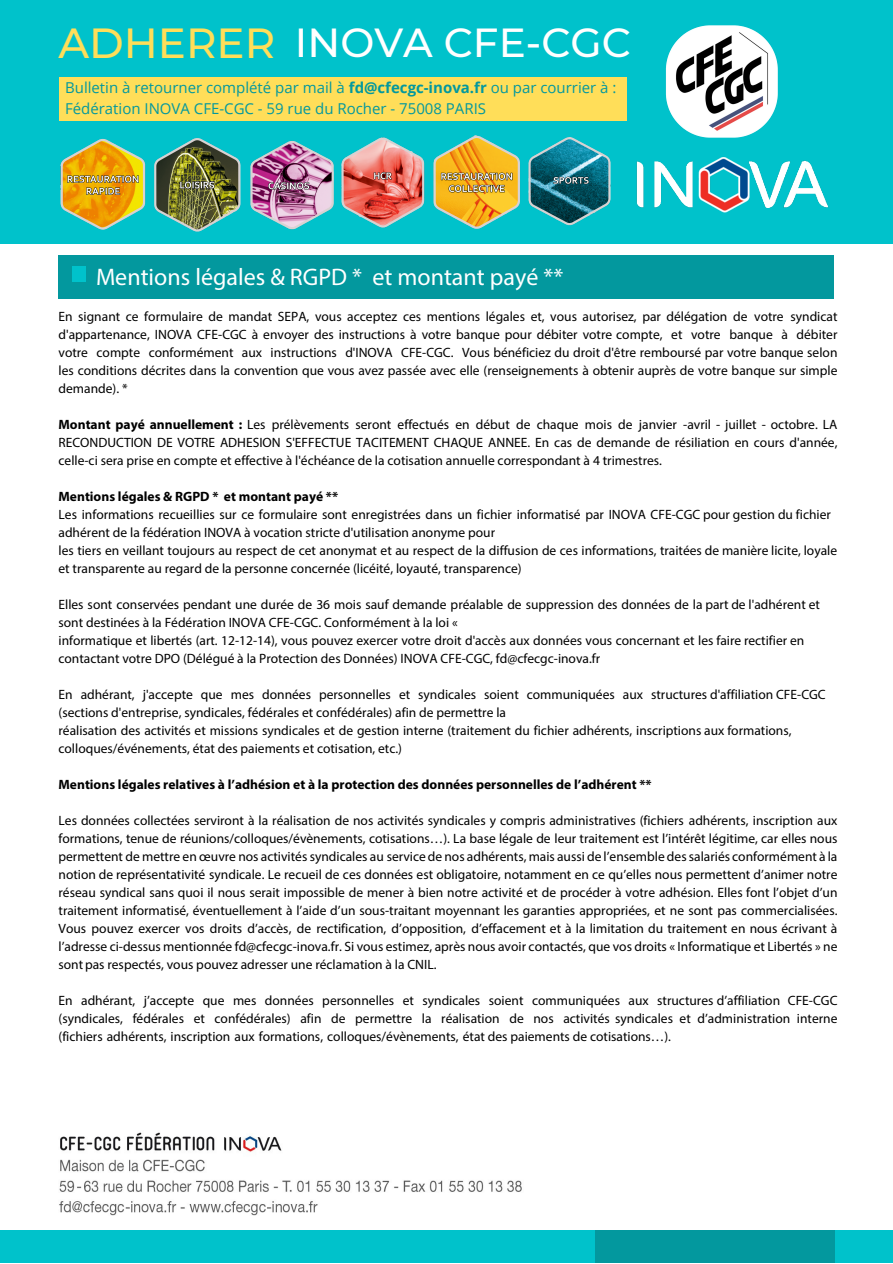
<style>
.page{position:relative;width:893px;height:1264px;background:#fff}
.page>*{position:absolute;margin:0;border:0;box-sizing:border-box;transform-origin:0 0}
.t1{font:500 40.5px "Montserrat";color:#fff}
.t2{font:24px "Myriad Pro";color:#fff}
.t3{font:15px/20.2px "Open Sans";color:#03989e}
.t4{font:13.5px/18px "Myriad Pro";color:#000;text-align:justify}
.t5{font:700 13.5px "Myriad Pro";color:#000}
.s1{font-size:42px;color:#ffde59}
.s2{font-weight:700}
</style>
<div class="page">
<div style="left:0;top:0;width:892px;height:243px;background:#00c2cb"></div>
<div style="left:59px;top:77px;width:567px;height:44px;background:#ffde59"></div>
<div style="left:0;top:1230px;width:892px;height:32px;background:#00c2cb"></div>
<div style="left:595px;top:1230px;width:239px;height:32px;background:#03989e"></div>
<img style="left:665px;top:25px;width:113px;height:113px">
<img style="left:250px;top:140px;width:84px;height:90px">
<img style="left:60px;top:138px;width:86px;height:92px">
<img style="left:433px;top:135px;width:87px;height:94px">
<img style="left:154px;top:138px;width:87px;height:94px">
<img style="left:528px;top:137px;width:83px;height:89px">
<img style="left:341px;top:137px;width:84px;height:91px">
<img style="left:636px;top:157px;width:193px;height:56px">
<div style="left:58px;top:255px;width:775px;height:44px;background:#03989e"></div>
<div style="left:72px;top:266px;width:14px;height:16px;background:#00c2cb"></div>
<img style="left:59px;top:1132px;width:463px;height:83px">
<h1 class="t1" style="left:58px;top:18px;width:574px"><span class="s1">ADHERER</span> INOVA CFE-CGC</h1>
<p class="t3" style="left:65px;top:77px;width:552px">Bulletin à retourner complété par mail à <span class="s2">fd@cfecgc-inova.fr</span> ou par courrier à :<br>Fédération INOVA CFE-CGC - 59 rue du Rocher - 75008 PARIS</p>
<h2 class="t2" style="left:96px;top:262px;width:469px">Mentions légales &amp; RGPD * et montant payé **</h2>
<p class="t4" style="left:58px;top:307px;width:780px">En signant ce formulaire de mandat SEPA, vous acceptez ces mentions légales et, vous autorisez, par délégation de votre syndicat d'appartenance, INOVA CFE-CGC à envoyer des instructions à votre banque pour débiter votre compte, et votre banque à débiter votre compte conformément aux instructions d'INOVA CFE-CGC. Vous bénéficiez du droit d'être remboursé par votre banque selon les conditions décrites dans la convention que vous avez passée avec elle (renseignements à obtenir auprès de votre banque sur simple demande). *</p>
<p class="t4" style="left:58px;top:415px;width:780px"><span class="s2">Montant payé annuellement :</span> Les prélèvements seront effectués en début de chaque mois de janvier -avril - juillet - octobre. LA RECONDUCTION DE VOTRE ADHESION S'EFFECTUE TACITEMENT CHAQUE ANNEE. En cas de demande de résiliation en cours d'année, celle-ci sera prise en compte et effective à l'échéance de la cotisation annuelle correspondant à 4 trimestres.</p>
<p class="t5" style="left:58px;top:488px;width:281px">Mentions légales &amp; RGPD * et montant payé **</p>
<p class="t4" style="left:58px;top:505px;width:780px;text-align:left">Les informations recueillies sur ce formulaire sont enregistrées dans un fichier informatisé par INOVA CFE-CGC pour gestion du fichier adhérent de la fédération INOVA à vocation stricte d'utilisation anonyme pour<br>les tiers en veillant toujours au respect de cet anonymat et au respect de la diffusion de ces informations, traitées de manière licite, loyale et transparente au regard de la personne concernée (licéité, loyauté, transparence)</p>
<p class="t4" style="left:58px;top:595px;width:762px;text-align:left">Elles sont conservées pendant une durée de 36 mois sauf demande préalable de suppression des données de la part de l'adhérent et sont destinées à la Fédération INOVA CFE-CGC. Conformément à la loi «<br>informatique et libertés (art. 12-12-14), vous pouvez exercer votre droit d'accès aux données vous concernant et les faire rectifier en contactant votre DPO (Délégué à la Protection des Données) INOVA CFE-CGC, fd@cfecgc-inova.fr</p>
<p class="t4" style="left:58px;top:685px;width:768px;text-align:left">En adhérant, j'accepte que mes données personnelles et syndicales soient communiquées aux structures d'affiliation CFE-CGC (sections d'entreprise, syndicales, fédérales et confédérales) afin de permettre la<br>réalisation des activités et missions syndicales et de gestion interne (traitement du fichier adhérents, inscriptions aux formations, colloques/événements, état des paiements et cotisation, etc.)</p>
<p class="t5" style="left:58px;top:776px;width:594px">Mentions légales relatives à l’adhésion et à la protection des données personnelles de l’adhérent **</p>
<p class="t4" style="left:58px;top:811px;width:780px">Les données collectées serviront à la réalisation de nos activités syndicales y compris administratives (fichiers adhérents, inscription aux formations, tenue de réunions/colloques/évènements, cotisations…). La base légale de leur traitement est l’intérêt légitime, car elles nous permettent de mettre en œuvre nos activités syndicales au service de nos adhérents, mais aussi de l’ensemble des salariés conformément à la notion de représentativité syndicale. Le recueil de ces données est obligatoire, notamment en ce qu’elles nous permettent d’animer notre réseau syndical sans quoi il nous serait impossible de mener à bien notre activité et de procéder à votre adhésion. Elles font l’objet d’un traitement informatisé, éventuellement à l’aide d’un sous-traitant moyennant les garanties appropriées, et ne sont pas commercialisées.<br>Vous pouvez exercer vos droits d’accès, de rectification, d’opposition, d’effacement et à la limitation du traitement en nous écrivant à l’adresse ci-dessus mentionnée fd@cfecgc-inova.fr. Si vous estimez, après nous avoir contactés, que vos droits « Informatique et Libertés » ne sont pas respectés, vous pouvez adresser une réclamation à la CNIL.</p>
<p class="t4" style="left:58px;top:991px;width:780px">En adhérant, j’accepte que mes données personnelles et syndicales soient communiquées aux structures d’affiliation CFE-CGC (syndicales, fédérales et confédérales) afin de permettre la réalisation de nos activités syndicales et d’administration interne (fichiers adhérents, inscription aux formations, colloques/évènements, état des paiements de cotisations…).</p>
</div>
